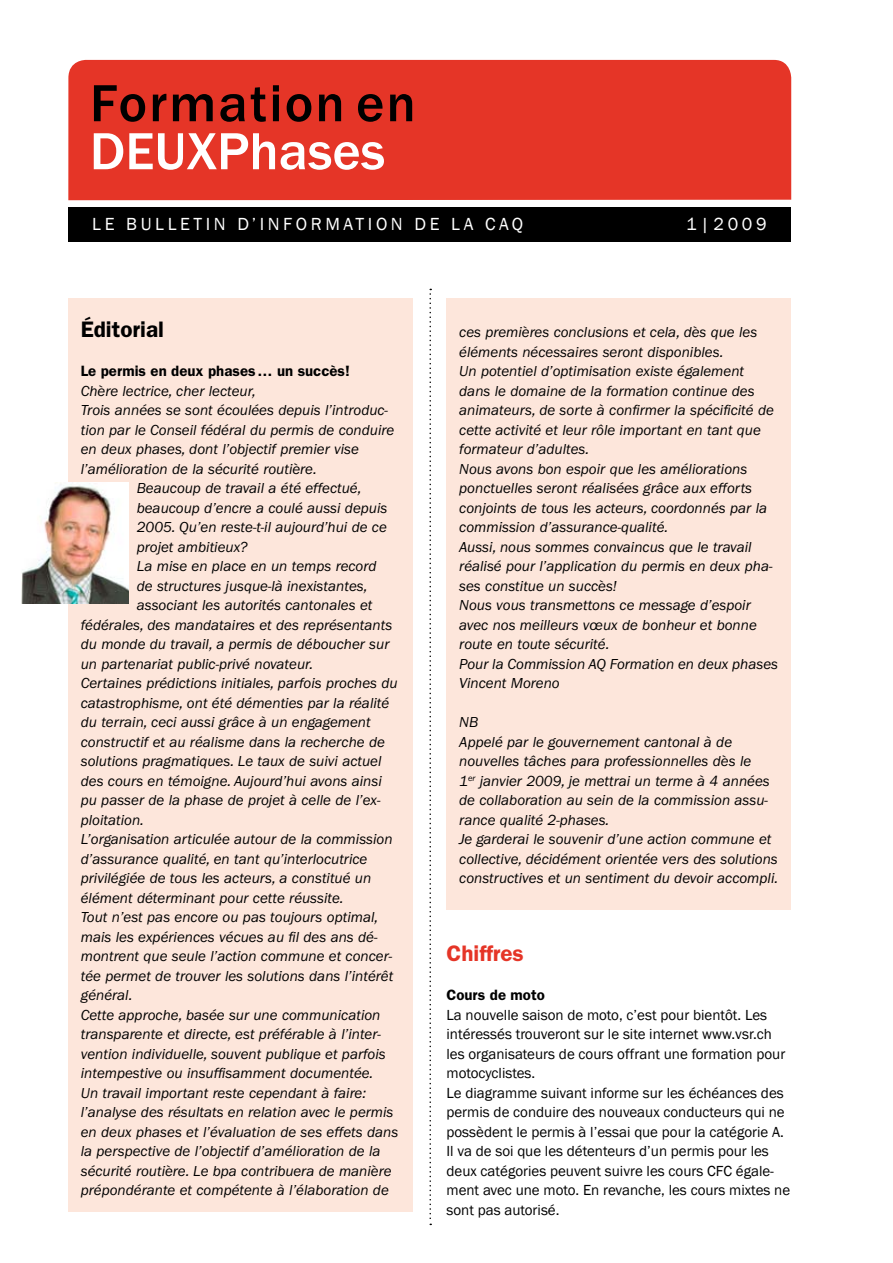
<style>
.page{position:relative;width:893px;height:1263px;background:#fff}
.page>*{position:absolute;margin:0;border:0;box-sizing:border-box;transform-origin:0 0}
.t1{font:500 54px "Franklin Gothic";letter-spacing:.04em;color:#000}
.t2{font:500 54px "Franklin Gothic";color:#fff}
.t3{font:600 22.5px "Franklin Gothic";color:#000}
.t4{font:600 22.5px "Franklin Gothic";color:#e53527}
.t5{font:18px "Franklin Gothic";letter-spacing:.2em;color:#fff}
.t6{font:italic 15px/19.5px "Franklin Gothic";color:#000}
.t7{font:15px/19.5px "Franklin Gothic";color:#000}
.t8{font:600 15px "Franklin Gothic";color:#000}
</style>
<div class="page">
<div style="left:68px;top:298px;width:344px;height:914px;background:#fde6db"></div>
<div style="left:446px;top:298px;width:345px;height:612px;background:#fde6db"></div>
<svg style="left:429px;top:289px;width:2px;height:936px"></svg>
<img style="left:22px;top:483px;width:106px;height:120px">
<div style="left:68px;top:60px;width:723px;height:140px;background:#e53527"></div>
<div style="left:68px;top:207px;width:723px;height:34px;background:#000"></div>
<h1 class="t1" style="left:90px;top:70px;width:327px">Formation en</h1>
<h1 class="t2" style="left:90px;top:118px;width:297px">DEUXPhases</h1>
<p class="t5" style="left:92px;top:213px;width:12px">le</p>
<p class="t5" style="left:126px;top:213px;width:41px">bulle</p>
<p class="t5" style="left:194px;top:213px;width:269px">ti n d’i nf ormati on de la</p>
<p class="t5" style="left:485px;top:213px;width:40px">CAQ</p>
<p class="t5" style="left:686px;top:213px;width:82px">1|2009</p>
<h2 class="t3" style="left:81px;top:316px;width:85px">Éditorial</h2>
<p class="t8" style="left:81px;top:362px;width:271px">Le permis en deux phases… un succès!</p>
<p class="t6" style="left:81px;top:381px;width:176px">Chère lectrice, cher lecteur,</p>
<p class="t6" style="left:81px;top:401px;width:309px">Trois années se sont écoulées depuis l’introduc-</p>
<p class="t6" style="left:81px;top:420px;width:315px">tion par le Conseil fédéral du permis de conduire</p>
<p class="t6" style="left:81px;top:440px;width:280px">en deux phases, dont l’objectif premier vise</p>
<p class="t6" style="left:81px;top:459px;width:237px">l’amélioration de la sécurité routière.</p>
<p class="t6" style="left:137px;top:479px;width:226px">Beaucoup de travail a été effectué,</p>
<p class="t6" style="left:137px;top:498px;width:252px">beaucoup d’encre a coulé aussi depuis</p>
<p class="t6" style="left:137px;top:518px;width:252px">2005. Qu’en reste-t-il aujourd’hui de ce</p>
<p class="t6" style="left:137px;top:537px;width:112px">projet ambitieux?</p>
<p class="t6" style="left:137px;top:557px;width:241px">La mise en place en un temps record</p>
<p class="t6" style="left:137px;top:576px;width:232px">de structures jusque-là inexistantes,</p>
<p class="t6" style="left:137px;top:596px;width:237px">associant les autorités cantonales et</p>
<p class="t6" style="left:81px;top:615px;width:313px">fédérales, des mandataires et des représentants</p>
<p class="t6" style="left:81px;top:635px;width:310px">du monde du travail, a permis de déboucher sur</p>
<p class="t6" style="left:81px;top:654px;width:234px">un partenariat public-privé novateur.</p>
<p class="t6" style="left:81px;top:674px;width:318px">Certaines prédictions initiales, parfois proches du</p>
<p class="t6" style="left:81px;top:693px;width:310px">catastrophisme, ont été démenties par la réalité</p>
<p class="t6" style="left:81px;top:713px;width:291px">du terrain, ceci aussi grâce à un engagement</p>
<p class="t6" style="left:81px;top:732px;width:306px">constructif et au réalisme dans la recherche de</p>
<p class="t6" style="left:81px;top:752px;width:302px">solutions pragmatiques. Le taux de suivi actuel</p>
<p class="t6" style="left:81px;top:771px;width:303px">des cours en témoigne. Aujourd’hui avons ainsi</p>
<p class="t6" style="left:81px;top:791px;width:301px">pu passer de la phase de projet à celle de l’ex-</p>
<p class="t6" style="left:81px;top:810px;width:65px">ploitation.</p>
<p class="t6" style="left:81px;top:830px;width:313px">L’organisation articulée autour de la commission</p>
<p class="t6" style="left:81px;top:849px;width:288px">d’assurance qualité, en tant qu’interlocutrice</p>
<p class="t6" style="left:81px;top:869px;width:292px">privilégiée de tous les acteurs, a constitué un</p>
<p class="t6" style="left:81px;top:888px;width:264px">élément déterminant pour cette réussite.</p>
<p class="t6" style="left:81px;top:908px;width:299px">Tout n’est pas encore ou pas toujours optimal,</p>
<p class="t6" style="left:81px;top:927px;width:298px">mais les expériences vécues au fil des ans dé-</p>
<p class="t6" style="left:81px;top:947px;width:313px">montrent que seule l’action commune et concer-</p>
<p class="t6" style="left:81px;top:966px;width:314px">tée permet de trouver les solutions dans l’intérêt</p>
<p class="t6" style="left:81px;top:986px;width:53px">général.</p>
<p class="t6" style="left:81px;top:1005px;width:301px">Cette approche, basée sur une communication</p>
<p class="t6" style="left:81px;top:1025px;width:302px">transparente et directe, est préférable à l’inter-</p>
<p class="t6" style="left:81px;top:1044px;width:306px">vention individuelle, souvent publique et parfois</p>
<p class="t6" style="left:81px;top:1064px;width:294px">intempestive ou insuffisamment documentée.</p>
<p class="t6" style="left:81px;top:1083px;width:287px">Un travail important reste cependant à faire:</p>
<p class="t6" style="left:81px;top:1103px;width:314px">l’analyse des résultats en relation avec le permis</p>
<p class="t6" style="left:81px;top:1122px;width:319px">en deux phases et l’évaluation de ses effets dans</p>
<p class="t6" style="left:81px;top:1142px;width:301px">la perspective de l’objectif d’amélioration de la</p>
<p class="t6" style="left:81px;top:1161px;width:312px">sécurité routière. Le bpa contribuera de manière</p>
<p class="t6" style="left:81px;top:1181px;width:310px">prépondérante et compétente à l’élaboration de</p>
<p class="t6" style="left:459px;top:323px;width:320px">ces premières conclusions et cela, dès que les éléments nécessaires seront disponibles.<br>Un potentiel d’optimisation existe également dans le domaine de la formation continue des animateurs, de sorte à confirmer la spécificité de cette activité et leur rôle important en tant que formateur d’adultes.<br>Nous avons bon espoir que les améliorations ponctuelles seront réalisées grâce aux efforts conjoints de tous les acteurs, coordonnés par la commission d’assurance-qualité.<br>Aussi, nous sommes convaincus que le travail réalisé pour l’application du permis en deux pha&shy;ses constitue un succès!<br>Nous vous transmettons ce message d’espoir avec nos meilleurs vœux de bonheur et bonne route en toute sécurité.<br>Pour la Commission AQ Formation en deux phases Vincent Moreno</p>
<p class="t6" style="left:459px;top:713px;width:320px">NB<br>Appelé par le gouvernement cantonal à de nouvelles tâches para professionnelles dès le<br>1<sup>er</sup> janvier 2009, je mettrai un terme à 4 années de collaboration au sein de la commission assu&shy;rance qualité 2-phases.<br>Je garderai le souvenir d’une action commune et collective, décidément orientée vers des solutions constructives et un sentiment du devoir accompli.</p>
<h2 class="t4" style="left:446px;top:940px;width:79px">Chiffres</h2>
<p class="t8" style="left:446px;top:986px;width:100px">Cours de moto</p>
<p class="t7" style="left:446px;top:1005px;width:345px">La nouvelle saison de moto, c’est pour bientôt. Les intéressés trouveront sur le site internet www.vsr.ch les organisateurs de cours offrant une formation pour motocyclistes.<br>Le diagramme suivant informe sur les échéances des permis de conduire des nouveaux conducteurs qui ne possèdent le permis à l’essai que pour la catégorie A.<br>Il va de soi que les détenteurs d’un permis pour les deux catégories peuvent suivre les cours CFC égale&shy;ment avec une moto. En revanche, les cours mixtes ne sont pas autorisé.</p>
</div>
